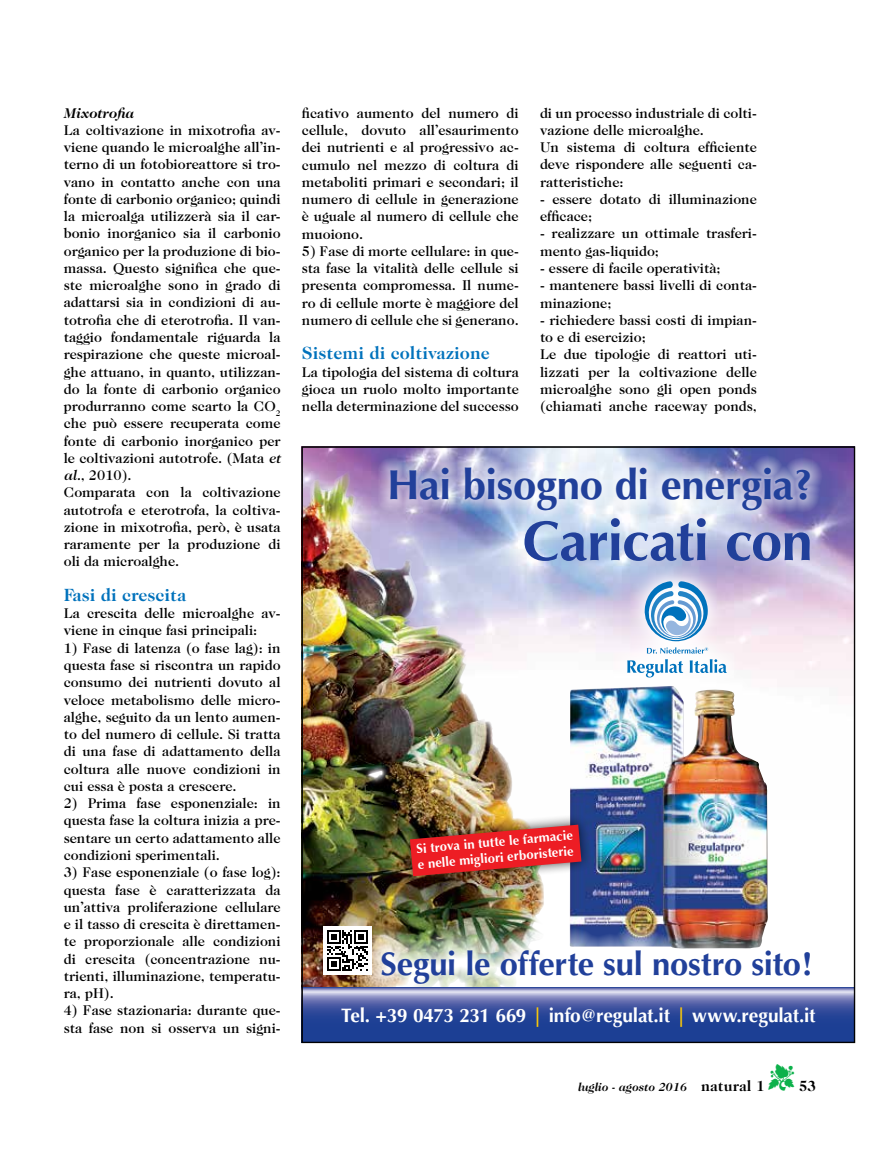
<style>
.page{position:relative;width:893px;height:1149px;background:#fff}
.page>*{position:absolute;margin:0;border:0;box-sizing:border-box;transform-origin:0 0}
.t1{font:700 55.95px "Optima";letter-spacing:-.01em;color:#21409a}
.t2{font:700 41.85px "Optima";letter-spacing:-.01em;color:#21409a}
.t3{font:700 32.85px "Optima";letter-spacing:-.01em;color:#21409a}
.t4{font:700 19.5px "Optima";letter-spacing:-.01em;color:#fff}
.t5{font:700 18px "Caslon 224 IT Cby BT";color:#0072bc}
.t6{font:700 15px "Caslon 224 IT Cby BT";color:#000}
.t7{font:500 14.25px/17.2px "Caslon Two Twenty Four";color:#000}
.t8{font:italic 700 14.25px "Caslon Two Twenty Four";color:#000}
.t9{font:700 13.05px/15.6px "Optima";color:#fff}
.t10{font:italic 700 12px "Caslon 224 IT Cby BT";color:#000}
.s1{font-style:italic}
.s2{color:#ffcb05}
.s3{color:#0db14b}
.s4{font-style:normal;font-size:15px}
</style>
<div class="page">
<img style="left:304px;top:819px;width:240px;height:167px">
<img style="left:304px;top:448px;width:549px;height:371px">
<img style="left:309px;top:470px;width:39px;height:31px">
<div style="left:548px;top:664px;width:241px;height:306px;background:#fff"></div>
<img style="left:569px;top:688px;width:199px;height:236px">
<img style="left:356px;top:924px;width:410px;height:62px">
<svg style="left:607px;top:561px;width:139px;height:135px"></svg>
<svg style="left:644px;top:581px;width:65px;height:60px"></svg>
<svg style="left:627px;top:659px;width:100px;height:18px"></svg>
<svg style="left:647px;top:647px;width:61px;height:6px"></svg>
<img style="left:397px;top:811px;width:197px;height:77px">
<div style="left:323px;top:925px;width:48px;height:49px;background:#fff"></div>
<svg style="left:327px;top:930px;width:41px;height:40px"></svg>
<svg style="left:377px;top:454px;width:445px;height:69px;background:#bdc0de"></svg>
<svg style="left:304px;top:986px;width:549px;height:54px;background:#4a60a7"></svg>
<p class="t8" style="left:64px;top:104px;width:72px">Mixotrofia</p>
<p class="t7" style="left:64px;top:121px;width:218px">La coltivazione in mixotrofia av&shy;viene quando le microalghe all’in&shy;terno di un fotobioreattore si tro&shy;vano in contatto anche con una fonte di carbonio organico; quindi la microalga utilizzerà sia il car&shy;bonio inorganico sia il carbonio organico per la produzione di bio&shy;massa. Questo significa che que&shy;ste microalghe sono in grado di adattarsi sia in condizioni di au&shy;totrofia che di eterotrofia. Il van&shy;taggio fondamentale riguarda la respirazione che queste microal&shy;ghe attuano, in quanto, utilizzan&shy;do la fonte di carbonio organico produrranno come scarto la CO<sub>2 </sub>che può essere recuperata come fonte di carbonio inorganico per le coltivazioni autotrofe. (Mata <span class="s1">et al.</span>, 2010).<br>Comparata con la coltivazione autotrofa e eterotrofa, la coltiva&shy;zione in mixotrofia, però, è usata raramente per la produzione di oli da microalghe.</p>
<p class="t5" style="left:64px;top:583px;width:124px">Fasi di crescita</p>
<p class="t7" style="left:64px;top:604px;width:218px">La crescita delle microalghe av&shy;viene in cinque fasi principali:</p>
<p class="t7" style="left:64px;top:639px;width:218px;text-align:justify">1) Fase di latenza (o fase lag): in questa fase si riscontra un rapido consumo dei nutrienti dovuto al veloce metabolismo delle micro&shy;alghe, seguito da un lento aumen&shy;to del numero di cellule. Si tratta di una fase di adattamento della coltura alle nuove condizioni in cui essa è posta a crescere.</p>
<p class="t7" style="left:64px;top:794px;width:218px;text-align:justify">2) Prima fase esponenziale: in questa fase la coltura inizia a pre&shy;sentare un certo adattamento alle condizioni sperimentali.</p>
<p class="t7" style="left:64px;top:863px;width:218px;text-align:justify">3) Fase esponenziale (o fase log): questa fase è caratterizzata da un’attiva proliferazione cellulare e il tasso di crescita è direttamen&shy;te proporzionale alle condizioni di crescita (concentrazione nu&shy;trienti, illuminazione, temperatu&shy;ra, pH).</p>
<p class="t7" style="left:64px;top:1001px;width:218px">4) Fase stazionaria: durante que&shy;sta fase non si osserva un signi-</p>
<p class="t7" style="left:302px;top:104px;width:218px;text-align:justify">ficativo aumento del numero di cellule, dovuto all’esaurimento dei nutrienti e al progressivo ac&shy;cumulo nel mezzo di coltura di metaboliti primari e secondari; il numero di cellule in generazione è uguale al numero di cellule che muoiono.</p>
<p class="t7" style="left:302px;top:242px;width:218px;text-align:justify">5) Fase di morte cellulare: in que&shy;sta fase la vitalità delle cellule si presenta compromessa. Il nume&shy;ro di cellule morte è maggiore del numero di cellule che si generano.</p>
<p class="t5" style="left:302px;top:342px;width:189px">Sistemi di coltivazione</p>
<p class="t7" style="left:302px;top:363px;width:218px;text-align:justify">La tipologia del sistema di coltura gioca un ruolo molto importante nella determinazione del successo</p>
<p class="t7" style="left:540px;top:104px;width:218px">di un processo industriale di colti&shy;vazione delle microalghe.<br>Un sistema di coltura efficiente deve rispondere alle seguenti ca&shy;ratteristiche:</p>
<p class="t7" style="left:540px;top:190px;width:218px">- essere dotato di illuminazione efficace;</p>
<p class="t7" style="left:540px;top:225px;width:218px">- realizzare un ottimale trasferi&shy;mento gas-liquido;</p>
<p class="t7" style="left:540px;top:259px;width:182px">- essere di facile operatività;</p>
<p class="t7" style="left:540px;top:276px;width:218px">- mantenere bassi livelli di conta&shy;minazione;</p>
<p class="t7" style="left:540px;top:311px;width:218px">- richiedere bassi costi di impian&shy;to e di esercizio;<br>Le due tipologie di reattori uti&shy;lizzati per la coltivazione delle microalghe sono gli open ponds (chiamati anche raceway ponds,</p>
<h2 class="t2" style="left:387px;top:460px;width:427px">Hai bisogno di energia?</h2>
<h1 class="t1" style="left:523px;top:508px;width:292px">Caricati con</h1>
<p class="t9" style="left:416px;top:840px;width:159px;rotate:-5deg">Si trova in tutte le farmacie e nelle migliori erboristerie</p>
<h3 class="t3" style="left:380px;top:944px;width:434px">Segui le offerte sul nostro sito!</h3>
<h3 class="t4" style="left:341px;top:1003px;width:476px">Tel. +39 0473 231 669 <span class="s2">|</span> info@regulat.it <span class="s2">|</span> www.regulat.it</h3>
<p class="t6" style="left:768px;top:1076px;width:49px"><span class="s3">▼</span> 53</p>
<p class="t10" style="left:578px;top:1079px;width:188px">luglio - agosto 2016 <span class="s4">natural 1</span></p>
</div>
